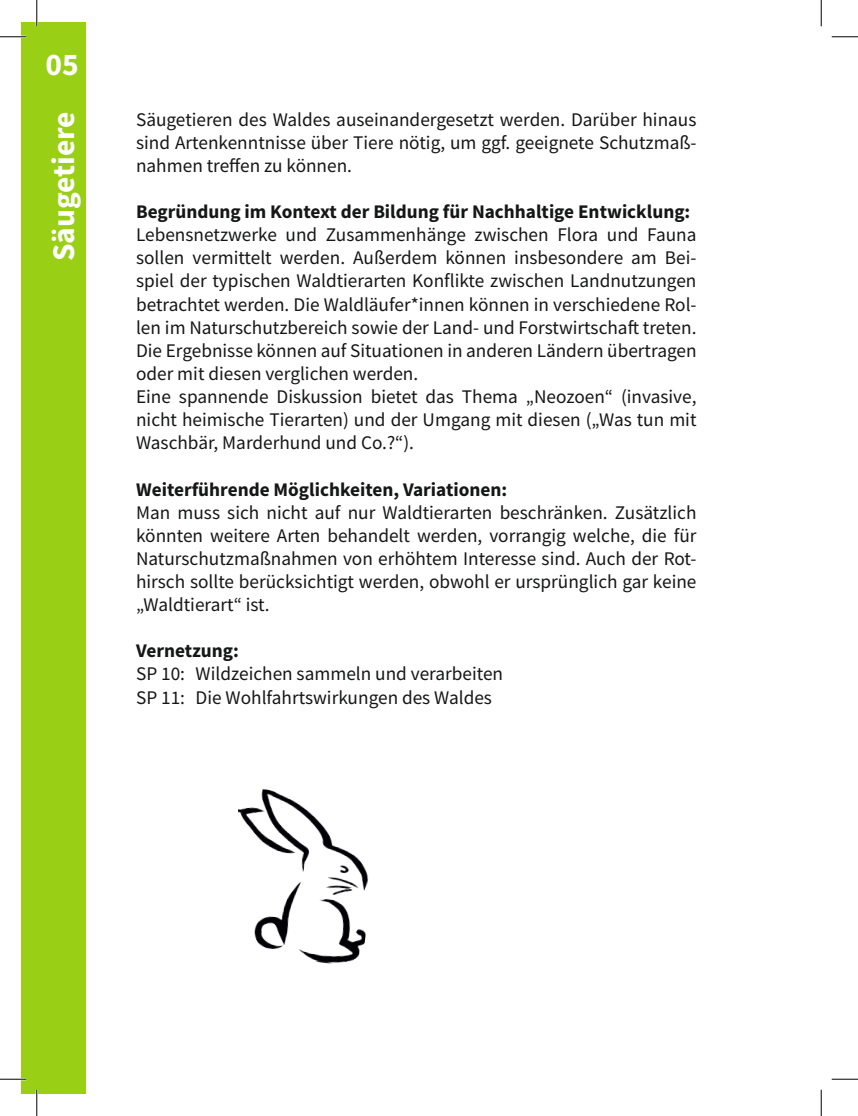
<style>
.page{position:relative;width:858px;height:1116px;background:#fff}
.page>*{position:absolute;margin:0;border:0;box-sizing:border-box;transform-origin:0 0}
.t1{font:700 31.5px "Source Sans Pro";color:#fff}
.t2{font:19.25px/23.1px "Source Sans Pro";color:#151616;text-align:justify}
.t3{font:700 19.25px "Source Sans Pro";color:#151616}
</style>
<div class="page">
<div style="left:22px;top:23px;width:64px;height:1070px;background:#99d016"></div>
<img style="left:238px;top:789px;width:130px;height:175px">
<hr style="left:0;top:36px;width:26px;height:2px;background:#fff">
<hr style="left:0;top:1077px;width:26px;height:3px;background:#fff">
<hr style="left:36px;top:0;width:2px;height:26px;background:#fff">
<hr style="left:36px;top:1089px;width:2px;height:26px;background:#fff">
<svg style="left:0;top:36px;width:26px;height:1px"></svg>
<svg style="left:831px;top:36px;width:26px;height:1px"></svg>
<svg style="left:0;top:1078px;width:26px;height:1px"></svg>
<svg style="left:831px;top:1078px;width:26px;height:1px"></svg>
<svg style="left:36px;top:0;width:1px;height:26px"></svg>
<svg style="left:36px;top:1089px;width:1px;height:26px"></svg>
<svg style="left:820px;top:0;width:1px;height:26px"></svg>
<svg style="left:820px;top:1089px;width:1px;height:26px"></svg>
<h1 class="t1" style="left:45px;top:53px;width:35px">05</h1>
<h1 class="t1" style="left:51px;top:261px;width:151px;rotate:-90deg">Säugetiere</h1>
<p class="t2" style="left:136px;top:108px;width:561px">Säugetieren des Waldes auseinandergesetzt werden. Darüber hinaus sind Artenkenntnisse über Tiere nötig, um ggf. geeignete Schutzmaß&shy;nahmen treffen zu können.</p>
<p class="t3" style="left:136px;top:204px;width:555px">Begründung im Kontext der Bildung für Nachhaltige Entwicklung:</p>
<p class="t2" style="left:136px;top:224px;width:562px;text-align:left">Lebensnetzwerke und Zusammenhänge zwischen Flora und Fauna sollen vermittelt werden. Außerdem können insbesondere am Bei&shy;spiel der typischen Waldtierarten Konflikte zwischen Landnutzungen betrachtet werden. Die Waldläufer*innen können in verschiedene Rol&shy;len im Naturschutzbereich sowie der Land- und Forstwirtschaft treten.<br>Die Ergebnisse können auf Situationen in anderen Ländern übertragen oder mit diesen verglichen werden.<br>Eine spannende Diskussion bietet das Thema „Neozoen“ (invasive, nicht heimische Tierarten) und der Umgang mit diesen („Was tun mit Waschbär, Marderhund und Co.? “).</p>
<p class="t3" style="left:136px;top:481px;width:372px">Weiterführende Möglichkeiten, Variationen:</p>
<p class="t2" style="left:136px;top:501px;width:561px">Man muss sich nicht auf nur Waldtierarten beschränken. Zusätzlich könnten weitere Arten behandelt werden, vorrangig welche, die für Naturschutzmaßnahmen von erhöhtem Interesse sind. Auch der Rot&shy;hirsch sollte berücksichtigt werden, obwohl er ursprünglich gar keine „Waldtierart“ ist.</p>
<p class="t3" style="left:136px;top:643px;width:104px">Vernetzung:</p>
<p class="t2" style="left:136px;top:663px;width:368px">SP 10: Wildzeichen sammeln und verarbeiten<br>SP 11: Die Wohlfahrtswirkungen des Waldes</p>
</div>
